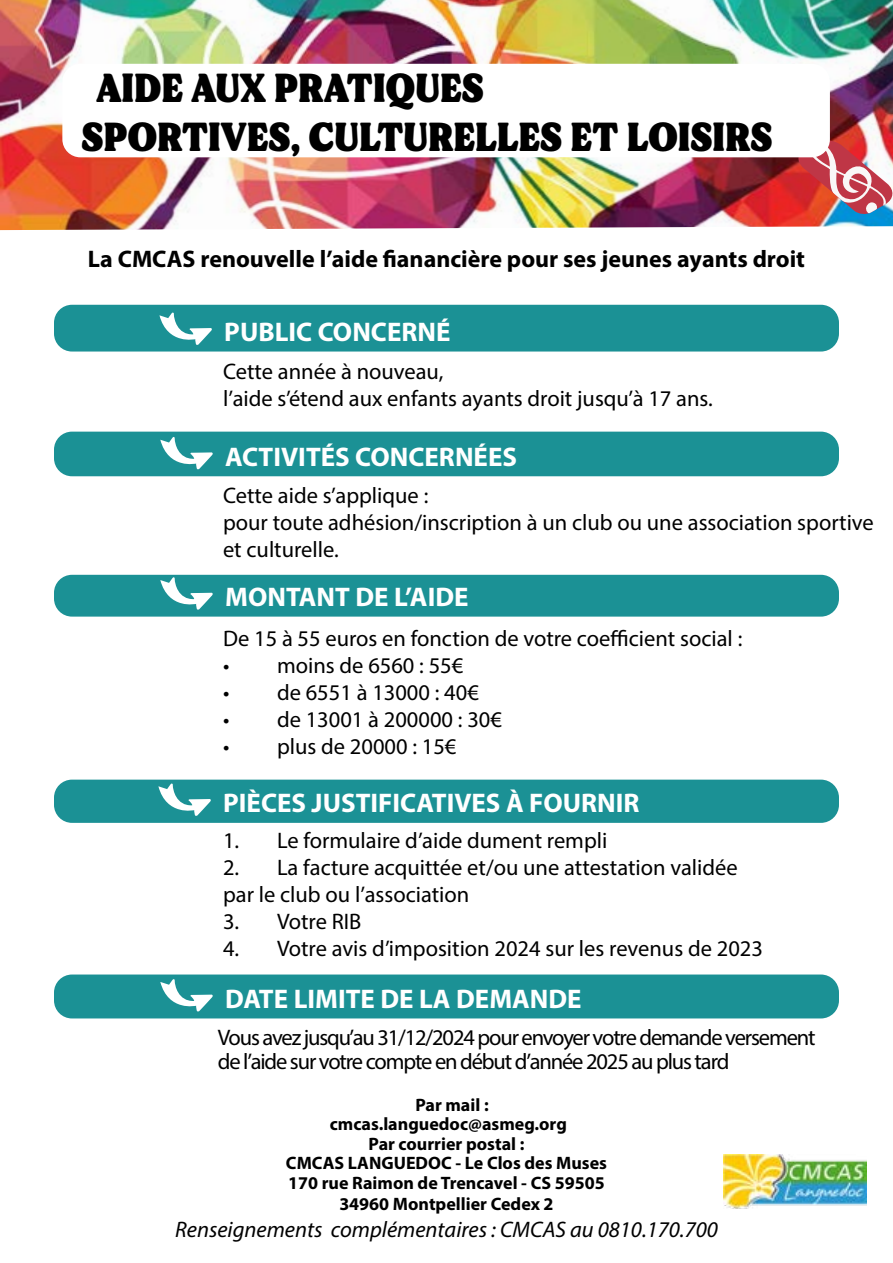
<style>
.page{position:relative;width:893px;height:1263px;background:#fff}
.page>*{position:absolute;margin:0;border:0;box-sizing:border-box;transform-origin:0 0}
.t1{font:40.5px/48.6px "MADE Mountain";color:#000}
.t2{font:700 27px "Myriad Pro";color:#fff}
.t3{font:700 24px "Myriad Pro";color:#000}
.t4{font:22.5px/27px "Myriad Pro";color:#000}
.t5{font:22.5px/24px "Myriad Pro";letter-spacing:-.05em;color:#000}
.t6{font:italic 22.5px "Myriad Pro";color:#000}
.t7{font:700 18px "Myriad Pro";color:#000}
</style>
<div class="page">
<div style="left:54px;top:305px;width:785px;height:46px;background:#1b9195;border-radius:18px"></div>
<svg style="left:159px;top:312px;width:53px;height:33px"></svg>
<div style="left:54px;top:432px;width:785px;height:44px;background:#1b9195;border-radius:18px"></div>
<svg style="left:160px;top:437px;width:53px;height:33px"></svg>
<div style="left:54px;top:575px;width:785px;height:42px;background:#1b9195;border-radius:18px"></div>
<svg style="left:160px;top:577px;width:53px;height:33px"></svg>
<div style="left:54px;top:780px;width:785px;height:43px;background:#1b9195;border-radius:18px"></div>
<svg style="left:158px;top:783px;width:53px;height:33px"></svg>
<div style="left:54px;top:974px;width:785px;height:44px;background:#1b9195;border-radius:18px"></div>
<svg style="left:160px;top:979px;width:53px;height:33px"></svg>
<img style="left:724px;top:1154px;width:142px;height:55px">
<img style="left:0;top:0;width:893px;height:230px">
<svg style="left:796px;top:138px;width:97px;height:77px"></svg>
<div style="left:62px;top:64px;width:768px;height:93px;background:#fff;border-radius:18px"></div>
<h1 class="t1" style="left:82px;top:63px;width:692px;text-indent:15px">AIDE AUX PRATIQUES<br>SPORTIVES, CULTURELLES ET LOISIRS</h1>
<p class="t3" style="left:88px;top:243px;width:719px">La CMCAS renouvelle l’aide fianancière pour ses jeunes ayants droit</p>
<p class="t2" style="left:224px;top:315px;width:228px">PUBLIC CONCERNÉ</p>
<p class="t4" style="left:223px;top:358px;width:491px">Cette année à nouveau,<br>l’aide s’étend aux enfants ayants droit jusqu’à 17 ans.</p>
<p class="t2" style="left:225px;top:439px;width:293px">ACTIVITÉS CONCERNÉES</p>
<p class="t4" style="left:223px;top:481px;width:652px">Cette aide s’applique :<br>pour toute adhésion/inscription à un club ou une association sportive et culturelle.</p>
<p class="t2" style="left:225px;top:579px;width:245px">MONTANT DE L’AIDE</p>
<p class="t4" style="left:223px;top:625px;width:521px">De 15 à 55 euros en fonction de votre coefficient social :</p>
<p class="t4" style="left:223px;top:652px;width:242px">• moins de 6560 : 55€</p>
<p class="t4" style="left:223px;top:679px;width:257px">• de 6551 à 13000 : 40€</p>
<p class="t4" style="left:223px;top:706px;width:280px">• de 13001 à 200000 : 30€</p>
<p class="t4" style="left:223px;top:733px;width:235px">• plus de 20000 : 15€</p>
<p class="t2" style="left:223px;top:785px;width:418px">PIÈCES JUSTIFICATIVES À FOURNIR</p>
<p class="t4" style="left:223px;top:827px;width:386px">1. Le formulaire d’aide dument rempli</p>
<p class="t4" style="left:223px;top:854px;width:516px">2. La facture acquittée et/ou une attestation validée par le club ou l’association</p>
<p class="t4" style="left:223px;top:908px;width:140px">3. Votre RIB</p>
<p class="t4" style="left:223px;top:935px;width:541px">4. Votre avis d’imposition 2024 sur les revenus de 2023</p>
<p class="t2" style="left:225px;top:981px;width:358px">DATE LIMITE DE LA DEMANDE</p>
<p class="t5" style="left:218px;top:1025px;width:599px">Vous avez jusqu’au 31/12/2024 pour envoyer votre demande versement de l’aide sur votre compte en début d’année 2025 au plus tard</p>
<p class="t7" style="left:415px;top:1093px;width:75px">Par mail :</p>
<p class="t7" style="left:330px;top:1112px;width:239px">cmcas.languedoc@asmeg.org</p>
<p class="t7" style="left:368px;top:1132px;width:157px">Par courrier postal :</p>
<p class="t7" style="left:286px;top:1151px;width:323px">CMCAS LANGUEDOC - Le Clos des Muses</p>
<p class="t7" style="left:288px;top:1171px;width:318px">170 rue Raimon de Trencavel - CS 59505</p>
<p class="t7" style="left:339px;top:1192px;width:216px">34960 Montpellier Cedex 2</p>
<p class="t6" style="left:175px;top:1216px;width:544px">Renseignements complémentaires : CMCAS au 0810.170.700</p>
</div>
